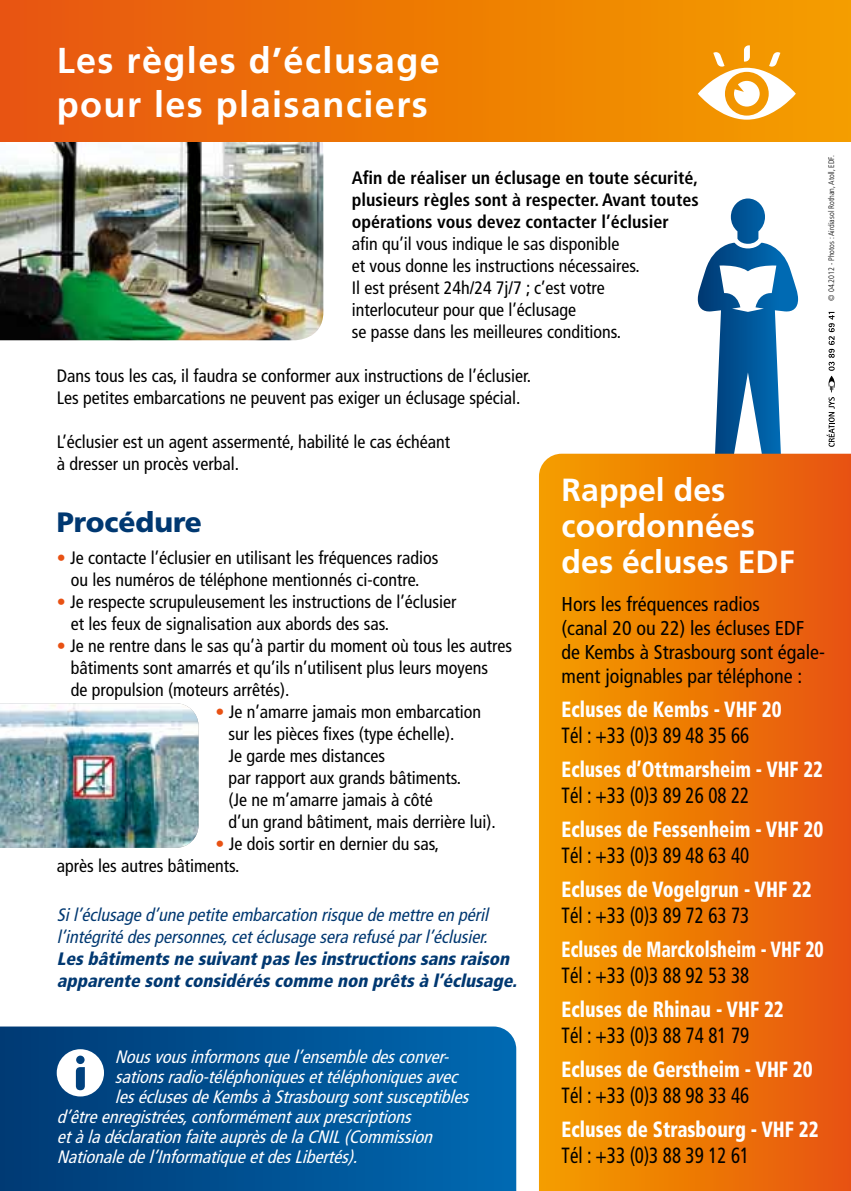
<style>
.page{position:relative;width:851px;height:1191px;background:#fff}
.page>*{position:absolute;margin:0;border:0;box-sizing:border-box;transform-origin:0 0}
.t1{font:700 36px/44px "Frutiger";letter-spacing:.04em;color:#fff}
.t2{font:700 32px/36px "Frutiger";color:#fff}
.t3{font:900 28px "Frutiger";color:#003871}
.t4{font:condensed 22px "Frutiger";color:#000;scale:.86 1}
.t5{font:900 condensed 22px "Frutiger";color:#fff;scale:.86 1}
.t6{font:900 condensed 22px "Frutiger";color:#fff;scale:.8 1}
.t7{font:900 condensed 22px "Frutiger";color:#fff;scale:.85 1}
.t8{font:condensed 20px/24px "Frutiger";color:#000}
.t9{font:condensed 18px/22px "Frutiger";color:#000}
.t10{font:italic condensed 18px "Frutiger";color:#fff}
.t11{font:700 condensed 18px/22px "Frutiger";color:#000;text-align:justify}
.t12{font:italic condensed 18px/22px "Frutiger";color:#003871}
.t13{font:italic 900 condensed 18px/22px "Frutiger";color:#003871}
.t14{font:300 condensed 8px "Frutiger";color:#000}
.s1{color:#e85113}
</style>
<div class="page">
<img style="left:0;top:142px;width:323px;height:198px">
<div style="left:0;top:0;width:850px;height:142px;background:linear-gradient(to right,#e7550f,#f49f00)"></div>
<svg style="left:697px;top:45px;width:98px;height:75px"></svg>
<svg style="left:697px;top:198px;width:101px;height:256px"></svg>
<svg style="left:539px;top:454px;width:311px;height:737px;background:#ed7905"></svg>
<svg style="left:0;top:1026px;width:516px;height:165px;background:#015293"></svg>
<svg style="left:57px;top:1049px;width:47px;height:47px"></svg>
<img style="left:0;top:703px;width:198px;height:145px">
<svg style="left:826px;top:312px;width:8px;height:135px"></svg>
<h1 class="t1" style="left:57px;top:39px;width:384px">Les règles d’éclusage pour les plaisanciers</h1>
<p class="t14" style="left:826px;top:300px;width:147px;rotate:-90deg">© 04.2012 - Photos : Airdiasol Rothan, Atoll, EDF.</p>
<p class="t11" style="left:351px;top:166px;width:348px">Afin de réaliser un éclusage en toute sécurité, plusieurs règles sont à respecter. Avant toutes opérations vous devez contacter l’éclusier</p>
<p class="t9" style="left:351px;top:232px;width:289px">afin qu’il vous indique le sas disponible<br>et vous donne les instructions nécessaires.<br>Il est présent 24h/24 7j/7 ; c’est votre interlocuteur pour que l’éclusage<br>se passe dans les meilleures conditions.</p>
<p class="t9" style="left:57px;top:364px;width:476px">Dans tous les cas, il faudra se conformer aux instructions de l’éclusier.<br>Les petites embarcations ne peuvent pas exiger un éclusage spécial.</p>
<p class="t9" style="left:57px;top:430px;width:395px">L’éclusier est un agent assermenté, habilité le cas échéant à dresser un procès verbal.</p>
<h3 class="t3" style="left:57px;top:505px;width:147px">Procédure</h3>
<p class="t9" style="left:57px;top:547px;width:383px;text-align:center"><span class="s1">•</span> Je contacte l’éclusier en utilisant les fréquences radios ou les numéros de téléphone mentionnés ci-contre.</p>
<p class="t9" style="left:71px;top:591px;width:387px;text-indent:-14px"><span class="s1">•</span> Je respecte scrupuleusement les instructions de l’éclusier et les feux de signalisation aux abords des sas.</p>
<p class="t9" style="left:71px;top:635px;width:442px;text-indent:-14px"><span class="s1">•</span> Je ne rentre dans le sas qu’à partir du moment où tous les autres bâtiments sont amarrés et qu’ils n’utilisent plus leurs moyens<br>de propulsion (moteurs arrêtés).</p>
<p class="t9" style="left:228px;top:701px;width:269px;text-indent:-13px"><span class="s1">•</span> Je n’amarre jamais mon embarcation sur les pièces fixes (type échelle).<br>Je garde mes distances<br>par rapport aux grands bâtiments.<br>(Je ne m’amarre jamais à côté<br>d’un grand bâtiment, mais derrière lui).</p>
<p class="t9" style="left:57px;top:833px;width:384px;text-indent:159px"><span class="s1">•</span> Je dois sortir en dernier du sas, après les autres bâtiments.</p>
<p class="t12" style="left:57px;top:903px;width:437px">Sil’éclusaged’unepetiteembarcation risquedemettreen péril l’intégritédespersonnes,cetéclusageserarefuséparl’éclusier.</p>
<p class="t13" style="left:57px;top:947px;width:466px">Lesbâtimentsne suivantpaslesinstructionssansraison apparente sontconsidéréscomme non prêtsà l’éclusage.</p>
<h2 class="t2" style="left:561px;top:472px;width:234px">Rappel des coordonnées des écluses EDF</h2>
<p class="t8" style="left:561px;top:591px;width:265px">Hors les fréquences radios<br>(canal 20 ou 22) les écluses EDF de Kembs à Strasbourg sont égale&shy;ment joignables par téléphone :</p>
<p class="t5" style="left:561px;top:695px;width:257px">Ecluses de Kembs - VHF 20</p>
<p class="t4" style="left:561px;top:722px;width:219px">Tél : +33 (0)3 89 48 35 66</p>
<p class="t7" style="left:561px;top:755px;width:309px">Ecluses d’Ottmarsheim - VHF 22</p>
<p class="t4" style="left:561px;top:782px;width:219px">Tél : +33 (0)3 89 26 08 22</p>
<p class="t5" style="left:561px;top:815px;width:305px">Ecluses de Fessenheim - VHF 20</p>
<p class="t4" style="left:561px;top:842px;width:219px">Tél : +33 (0)3 89 48 63 40</p>
<p class="t5" style="left:561px;top:875px;width:292px">Ecluses de Vogelgrun - VHF 22</p>
<p class="t4" style="left:561px;top:902px;width:219px">Tél : +33 (0)3 89 72 63 73</p>
<p class="t6" style="left:561px;top:935px;width:329px">Ecluses de Marckolsheim - VHF 20</p>
<p class="t4" style="left:561px;top:962px;width:219px">Tél : +33 (0)3 88 92 53 38</p>
<p class="t5" style="left:561px;top:995px;width:260px">Ecluses de Rhinau - VHF 22</p>
<p class="t4" style="left:561px;top:1022px;width:219px">Tél : +33 (0)3 88 74 81 79</p>
<p class="t5" style="left:561px;top:1055px;width:293px">Ecluses de Gerstheim - VHF 20</p>
<p class="t4" style="left:561px;top:1082px;width:219px">Tél : +33 (0)3 88 98 33 46</p>
<p class="t5" style="left:561px;top:1115px;width:300px">Ecluses de Strasbourg - VHF 22</p>
<p class="t4" style="left:561px;top:1142px;width:219px">Tél : +33 (0)3 88 39 12 61</p>
<p class="t10" style="left:115px;top:1046px;width:340px">Nousvousinformonsquel’ensembledesconver-</p>
<p class="t10" style="left:115px;top:1066px;width:349px">sationsradio-téléphoniquesettéléphoniquesavec</p>
<p class="t10" style="left:115px;top:1086px;width:360px">leséclusesdeKembsàStrasbourgsontsusceptibles</p>
<p class="t10" style="left:57px;top:1106px;width:361px">d’êtreenregistrées,conformémentauxprescriptions</p>
<p class="t10" style="left:57px;top:1126px;width:382px">etàladéclarationfaiteauprèsdelaCNIL(Commission</p>
<p class="t10" style="left:57px;top:1146px;width:307px">Nationaledel’InformatiqueetdesLibertés).</p>
</div>
